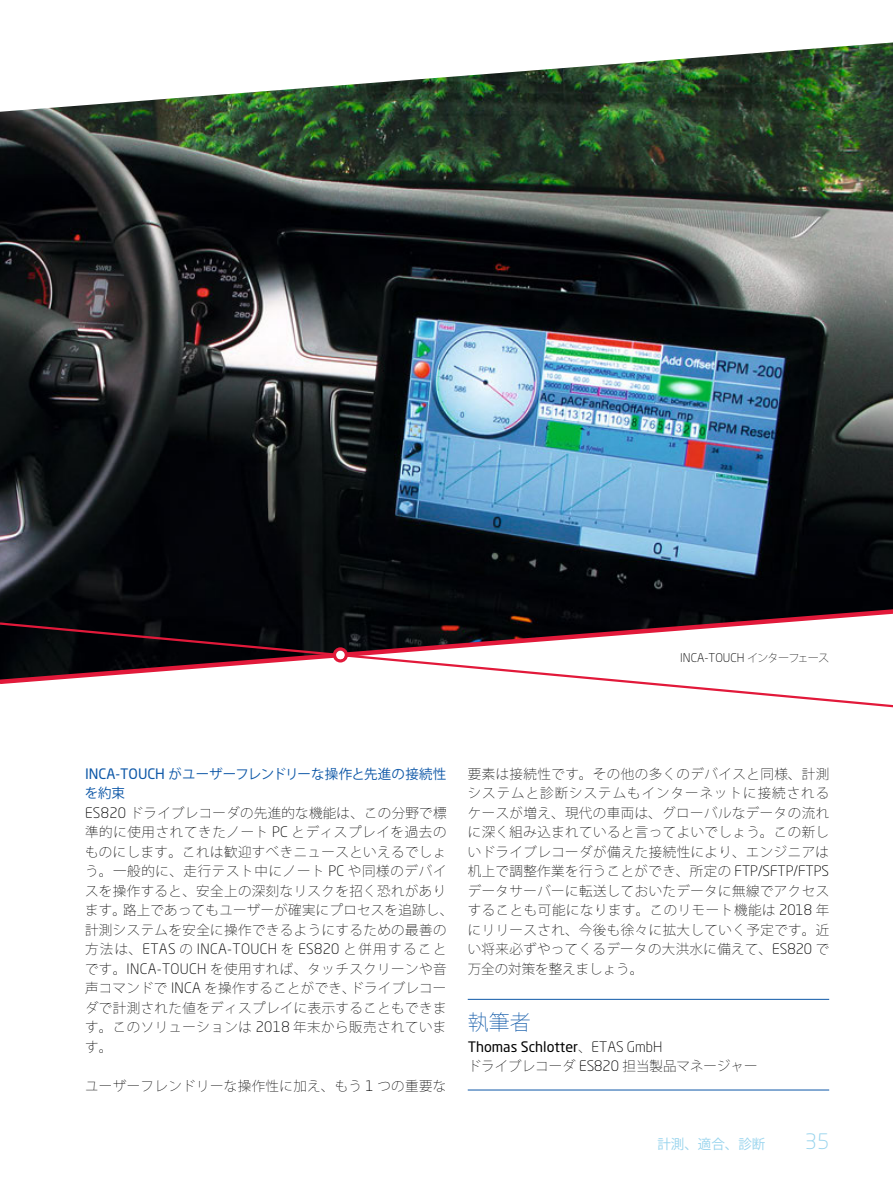
<style>
.page{position:relative;width:893px;height:1187px;background:#fff}
.page>*{position:absolute;margin:0;border:0;box-sizing:border-box;transform-origin:0 0}
.t1{font:200 21px "Koz Go Pr 6 N";color:#0d57a7}
.t2{font:300 21px "Neo Sans Std";color:#96d3ed}
.t3{font:300 14.25px "Neo Sans W1 G";letter-spacing:.025em;color:#000}
.t4{font:14.25px "Neo Sans W1 G";color:#000}
.t5{font:200 13.5px/19.5px "Koz Go Pr 6 N";letter-spacing:.03em;color:#000;text-align:justify}
.t6{font:200 13.5px "Koz Go Pr 6 N";color:#000}
.t7{font:13.5px "Koz Go Pr 6 N";color:#96d3ed}
.t8{font:300 11.85px "Neo Sans W1 G";color:#000}
.s1{font-family:"Koz Go Pr 6 N";font-weight:200;font-size:11.25px}
.s2{font-family:"Neo Sans W1 G";font-weight:400;font-size:14.25px;color:#0d57a7}
.s3{font-weight:400;color:#0d57a7}
.s4{font-family:"Neo Sans W1 G";font-weight:300;font-size:14.25px}
.s5{font-family:"Koz Go Pr 6 N";font-weight:200;font-size:13.5px}
.s6{font-weight:300}
</style>
<div class="page">
<hr style="left:468px;top:999px;width:361px;height:1px;background:#0d57a7">
<hr style="left:468px;top:1089px;width:361px;height:1px;background:#0d57a7">
<img style="left:0;top:42px;width:893px;height:563px">
<svg style="left:663px;top:686px;width:230px;height:22px"></svg>
<svg style="left:0;top:605px;width:893px;height:81px"></svg>
<svg style="left:333px;top:647px;width:15px;height:15px"></svg>
<svg style="left:336px;top:650px;width:9px;height:9px"></svg>
<p class="t8" style="left:680px;top:650px;width:151px">INCA-TOUCH <span class="s1">インターフェース</span></p>
<p class="t5" style="left:85px;top:764px;width:370px;text-align:left"><span class="s2">INCA-TOUCH</span> <span class="s3">がユーザーフレンドリーな操作と先進の接続性を約束<br></span><span class="s4">ES820</span> ドライブレコーダの先進的な機能は、この分野で標準的に使用されてきたノート <span class="s4">PC</span> とディスプレイを過去のものにします。これは歓迎すべきニュースといえるでしょう。一般的に、走行テスト中にノート <span class="s4">PC</span> や同様のデバイスを操作すると、安全上の深刻なリスクを招く恐れがあります。路上であってもユーザーが確実にプロセスを追跡し、計測システムを安全に操作できるようにするための最善の</p>
<p class="t3" style="left:85px;top:940px;width:363px"><span class="s5">方法は、</span>ETAS <span class="s5">の</span> INCA-TOUCH <span class="s5">を</span> ES820 <span class="s5">と併用すること</span></p>
<p class="t5" style="left:85px;top:959px;width:363px">です。<span class="s4">INCA-TOUCH</span> を使用すれば、タッチスクリーンや音声コマンドで <span class="s4">INCA</span> を操作することができ、ドライブレコーダで計測された値をディスプレイに表示することもできます。このソリューションは <span class="s4">2018</span> 年末から販売されています。</p>
<p class="t5" style="left:85px;top:1076px;width:363px">ユーザーフレンドリーな操作性に加え、もう <span class="s4">1</span> つの重要な</p>
<p class="t5" style="left:468px;top:764px;width:363px">要素は接続性です。その他の多くのデバイスと同様、計測システムと診断システムもインターネットに接続されるケースが増え、現代の車両は、グローバルなデータの流れに深く組み込まれていると言ってよいでしょう。この新しいドライブレコーダが備えた接続性により、エンジニアは机上で調整作業を行うことができ、所定の <span class="s4">FTP/SFTP/FTPS</span>データサーバーに転送しておいたデータに無線でアクセスすることも可能になります。このリモート機能は <span class="s4">2018</span> 年にリリースされ、今後も徐々に拡大していく予定です。近い将来必ずやってくるデータの大洪水に備えて、<span class="s4">ES820</span> で万全の対策を整えましょう。</p>
<h1 class="t1" style="left:468px;top:1010px;width:64px">執筆者</h1>
<p class="t4" style="left:468px;top:1037px;width:196px">Thomas Schlotter<span class="s5">、</span><span class="s6">ETAS GmbH</span></p>
<p class="t6" style="left:468px;top:1058px;width:291px">ドライブレコーダ <span class="s4">ES820</span> 担当製品マネージャー</p>
<p class="t7" style="left:657px;top:1136px;width:109px">計測、適合、診断</p>
<h1 class="t2" style="left:805px;top:1128px;width:26px">35</h1>
</div>
